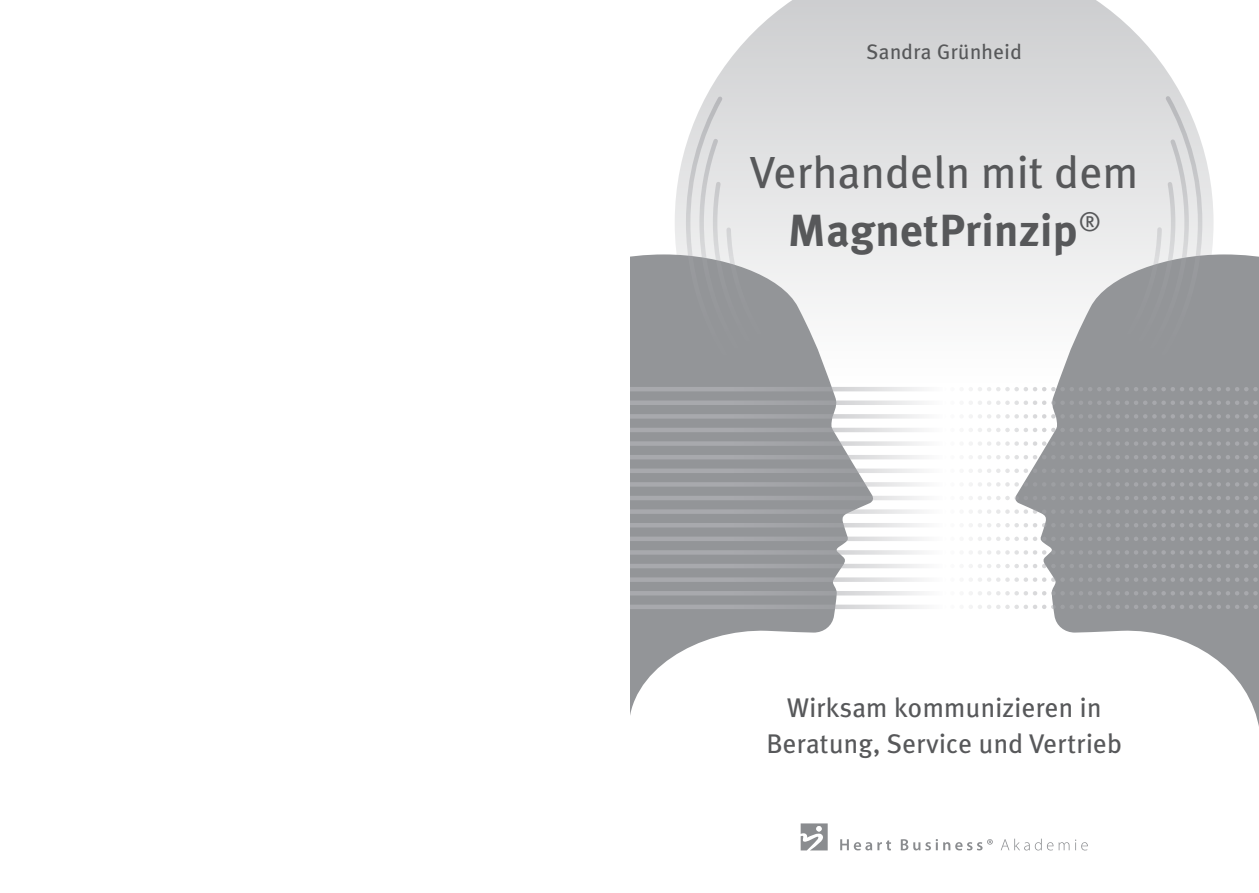
<style>
.page{position:relative;width:1259px;height:893px;background:#fff}
.page>*{position:absolute;margin:0;border:0;box-sizing:border-box;transform-origin:0 0}
.t1{font:45px/58.5px "Meta Plus";letter-spacing:.01em;color:#57585a;text-align:center}
.t2{font:27px/36px "Meta Plus";letter-spacing:.01em;color:#57585a;text-align:center}
.t3{font:21px "Meta Plus";letter-spacing:.02em;color:#57585a}
.s1{font-weight:700}
</style>
<div class="page">
<svg style="left:675px;top:0;width:538px;height:254px;fill:#d6d7d8"></svg>
<svg style="left:1015px;top:254px;width:244px;height:473px;fill:#939598"></svg>
<svg style="left:630px;top:254px;width:244px;height:461px;fill:#939598"></svg>
<hr style="left:518px;top:387px;width:425px;height:4px;background:#a8a9ad">
<div style="left:518px;top:400px;width:425px;height:5px;background:#a8a9ad"></div>
<div style="left:518px;top:414px;width:425px;height:5px;background:#a8a9ad"></div>
<hr style="left:518px;top:428px;width:425px;height:4px;background:#a8a9ad">
<div style="left:518px;top:441px;width:425px;height:5px;background:#a8a9ad"></div>
<hr style="left:518px;top:455px;width:425px;height:4px;background:#a8a9ad">
<hr style="left:518px;top:469px;width:425px;height:4px;background:#a8a9ad">
<svg style="left:630px;top:482px;width:292px;height:5px"></svg>
<svg style="left:630px;top:496px;width:292px;height:4px"></svg>
<svg style="left:630px;top:509px;width:292px;height:5px"></svg>
<svg style="left:630px;top:523px;width:292px;height:4px"></svg>
<svg style="left:630px;top:537px;width:292px;height:4px"></svg>
<svg style="left:630px;top:550px;width:292px;height:5px"></svg>
<svg style="left:630px;top:564px;width:292px;height:4px"></svg>
<svg style="left:630px;top:577px;width:292px;height:5px"></svg>
<svg style="left:630px;top:591px;width:292px;height:4px"></svg>
<svg style="left:630px;top:605px;width:292px;height:4px"></svg>
<svg style="left:1203px;top:387px;width:56px;height:4px"></svg>
<svg style="left:1203px;top:400px;width:56px;height:5px"></svg>
<svg style="left:1203px;top:414px;width:56px;height:5px"></svg>
<svg style="left:1203px;top:428px;width:56px;height:4px"></svg>
<svg style="left:1203px;top:441px;width:56px;height:5px"></svg>
<svg style="left:1203px;top:455px;width:56px;height:4px"></svg>
<svg style="left:1203px;top:469px;width:56px;height:4px"></svg>
<svg style="left:969px;top:482px;width:290px;height:5px"></svg>
<svg style="left:969px;top:496px;width:290px;height:4px"></svg>
<svg style="left:969px;top:509px;width:290px;height:5px"></svg>
<svg style="left:969px;top:523px;width:290px;height:4px"></svg>
<svg style="left:969px;top:537px;width:290px;height:4px"></svg>
<svg style="left:969px;top:550px;width:290px;height:5px"></svg>
<svg style="left:969px;top:564px;width:290px;height:4px"></svg>
<svg style="left:969px;top:577px;width:290px;height:5px"></svg>
<svg style="left:969px;top:591px;width:290px;height:4px"></svg>
<svg style="left:969px;top:605px;width:290px;height:4px"></svg>
<svg style="left:684px;top:95px;width:519px;height:387px;background:#cbccce"></svg>
<svg style="left:698px;top:137px;width:492px;height:332px;background:#cecfd0"></svg>
<svg style="left:711px;top:180px;width:466px;height:275px;background:#d3d4d5"></svg>
<svg style="left:725px;top:226px;width:438px;height:216px"></svg>
<div style="left:360px;top:153px;width:269px;height:727px;background:#fff"></div>
<svg style="left:840px;top:839px;width:51px;height:11px"></svg>
<svg style="left:900px;top:839px;width:92px;height:11px"></svg>
<svg style="left:1001px;top:839px;width:40px;height:11px"></svg>
<svg style="left:1047px;top:842px;width:22px;height:8px"></svg>
<svg style="left:1075px;top:839px;width:12px;height:11px"></svg>
<svg style="left:800px;top:823px;width:28px;height:27px"></svg>
<p class="t3" style="left:866px;top:40px;width:157px">Sandra Grünheid</p>
<h1 class="t1" style="left:750px;top:143px;width:390px">Verhandeln mit dem<br><span class="s1">MagnetPrinzip</span><sup>®</sup></h1>
<p class="t2" style="left:766px;top:689px;width:357px">Wirksam kommunizieren in<br>Beratung, Service und Vertrieb</p>
</div>
